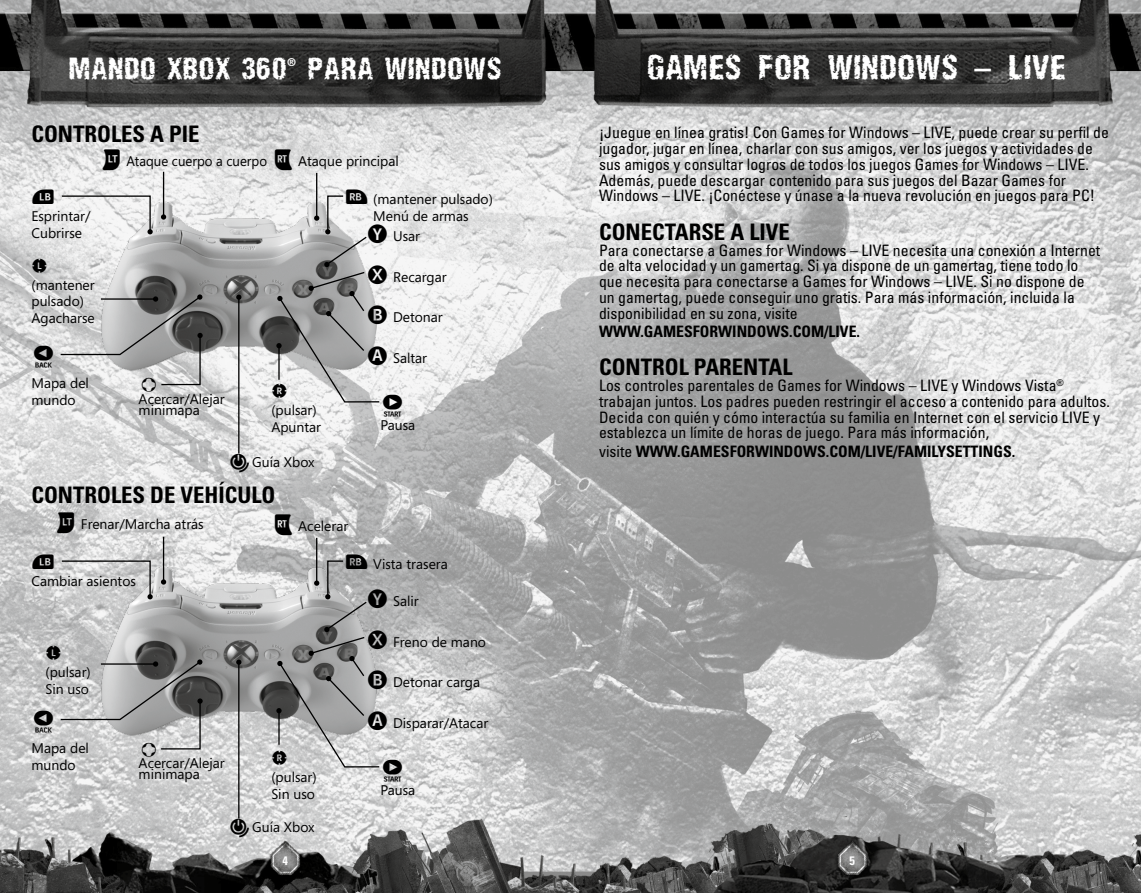
<style>
.page{position:relative;width:1141px;height:893px;background:#fff}
.page>*{position:absolute;margin:0;border:0;box-sizing:border-box;transform-origin:0 0}
.t1{font:33.25px "Foundation Foundation";color:#fff}
.t2{font:29.75px "Foundation Foundation";color:#fff}
.t3{font:700 condensed 22.75px "Univers LT Std";color:#000}
.t4{font:21px "Convection Symbol";color:#000}
.t5{font:condensed 15.75px/15.8px "Univers LT Std";color:#000}
.t6{font:700 condensed 15.75px "Univers LT Std";color:#000}
.t7{font:14px/16.8px "Segoe";color:#000}
.t8{font:14px "Segoe";color:#000;scale:.95 1}
.t9{font:700 condensed 12.25px "Univers LT Std";color:#fff}
.t10{font:700 11.2px "Frutiger LT Std";color:#fff}
.s1{font-family:"Univers LT Std";font-weight:700;font-stretch:condensed}
.s2{font-weight:400}
</style>
<div class="page">
<img style="left:0;top:0;width:1141px;height:893px">
<img style="left:267px;top:839px;width:36px;height:41px">
<img style="left:834px;top:839px;width:36px;height:41px">
<img style="left:79px;top:184px;width:315px;height:204px">
<hr style="left:316px;top:173px;width:1px;height:45px;background:#000">
<hr style="left:163px;top:172px;width:1px;height:45px;background:#000">
<svg style="left:161px;top:214px;width:5px;height:6px"></svg>
<hr style="left:238px;top:297px;width:1px;height:157px;background:#000">
<svg style="left:236px;top:295px;width:5px;height:5px"></svg>
<svg style="left:61px;top:195px;width:92px;height:39px"></svg>
<svg style="left:59px;top:294px;width:144px;height:92px;background:#adaeae"></svg>
<img style="left:79px;top:549px;width:315px;height:204px">
<hr style="left:316px;top:538px;width:1px;height:45px;background:#000">
<hr style="left:163px;top:537px;width:1px;height:45px;background:#000">
<svg style="left:161px;top:579px;width:5px;height:6px"></svg>
<hr style="left:238px;top:662px;width:1px;height:157px;background:#000">
<svg style="left:236px;top:660px;width:5px;height:5px"></svg>
<svg style="left:61px;top:560px;width:92px;height:39px;background:#c6c7c7"></svg>
<svg style="left:33px;top:190px;width:21px;height:14px"></svg>
<svg style="left:33px;top:258px;width:14px;height:14px"></svg>
<svg style="left:103px;top:149px;width:17px;height:21px"></svg>
<svg style="left:275px;top:149px;width:17px;height:21px"></svg>
<svg style="left:34px;top:346px;width:19px;height:22px"></svg>
<svg style="left:272px;top:189px;width:130px;height:228px"></svg>
<svg style="left:33px;top:555px;width:21px;height:14px"></svg>
<svg style="left:57px;top:512px;width:17px;height:21px"></svg>
<svg style="left:275px;top:514px;width:17px;height:21px"></svg>
<svg style="left:34px;top:646px;width:169px;height:104px;background:#acadad"></svg>
<svg style="left:272px;top:554px;width:130px;height:228px;background:#b0b1b1"></svg>
<h2 class="t2" style="left:69px;top:50px;width:39px">MANDO</h2>
<h2 class="t2" style="left:167px;top:50px;width:122px">XBOX 360</h2>
<p class="t10" style="left:287px;top:55px;width:10px">®</p>
<h2 class="t2" style="left:307px;top:50px;width:34px">PARA</h2>
<h2 class="t2" style="left:385px;top:50px;width:40px">WINDOWS</h2>
<h3 class="t3" style="left:31px;top:120px;width:170px">CONTROLES A PIE</h3>
<p class="t7" style="left:31px;top:207px;width:61px">Esprintar/<br>Cubrirse</p>
<p class="t7" style="left:32px;top:276px;width:65px">(mantener pulsado)<br>Agacharse</p>
<p class="t7" style="left:31px;top:375px;width:59px">Mapa del mundo</p>
<p class="t8" style="left:127px;top:151px;width:149px">Ataque cuerpo a cuerpo</p>
<p class="t7" style="left:298px;top:152px;width:102px">Ataque principal</p>
<p class="t7" style="left:373px;top:190px;width:121px">(mantener pulsado)<br>Menú de armas</p>
<h3 class="t4" style="left:139px;top:373px;width:22px">●</h3>
<p class="t7" style="left:139px;top:393px;width:88px;line-height:11.4px">Acercar/Alejar minimapa</p>
<p class="t7" style="left:271px;top:401px;width:51px">(pulsar)<br>Apuntar</p>
<p class="t7" style="left:227px;top:453px;width:89px">→Guía Xbox</p>
<p class="t7" style="left:393px;top:227px;width:29px">Usar</p>
<p class="t7" style="left:393px;top:268px;width:55px">Recargar</p>
<p class="t7" style="left:393px;top:309px;width:51px">Detonar</p>
<p class="t7" style="left:393px;top:349px;width:36px">Saltar</p>
<p class="t7" style="left:380px;top:416px;width:36px">Pausa</p>
<h3 class="t3" style="left:31px;top:481px;width:245px">CONTROLES DE VEHÍCULO</h3>
<p class="t7" style="left:81px;top:516px;width:124px">Frenar/Marcha atrás</p>
<p class="t7" style="left:298px;top:517px;width:52px">Acelerar</p>
<p class="t7" style="left:31px;top:572px;width:106px">Cambiar asientos</p>
<p class="t7" style="left:45px;top:663px;width:47px">(pulsar)<br>Sin uso</p>
<p class="t7" style="left:31px;top:739px;width:59px">Mapa del mundo</p>
<h3 class="t4" style="left:139px;top:738px;width:22px">●</h3>
<p class="t7" style="left:139px;top:757px;width:88px;line-height:11.4px">Acercar/Alejar minimapa</p>
<p class="t7" style="left:271px;top:768px;width:47px">(pulsar)<br>Sin uso</p>
<p class="t7" style="left:227px;top:818px;width:89px">→Guía Xbox</p>
<p class="t7" style="left:373px;top:555px;width:76px">Vista trasera</p>
<p class="t7" style="left:393px;top:592px;width:27px">Salir</p>
<p class="t7" style="left:393px;top:633px;width:94px">Freno de mano</p>
<p class="t7" style="left:393px;top:673px;width:88px">Detonar carga</p>
<p class="t7" style="left:393px;top:714px;width:97px">Disparar/Atacar</p>
<p class="t7" style="left:380px;top:781px;width:36px">Pausa</p>
<h1 class="t1" style="left:646px;top:46px;width:39px">GAMES</h1>
<h1 class="t1" style="left:758px;top:46px;width:114px">FOR WINDOWS</h1>
<h1 class="t1" style="left:975px;top:46px;width:93px"><span class="s1">–</span> LIVE</h1>
<p class="t5" style="left:599px;top:125px;width:512px">¡Juegue en línea gratis! Con Games for Windows – LIVE, puede crear su perfil de jugador, jugar en línea, charlar con sus amigos, ver los juegos y actividades de sus amigos y consultar logros de todos los juegos Games for Windows – LIVE.<br>Además, puede descargar contenido para sus juegos del Bazar Games for Windows – LIVE. ¡Conéctese y únase a la nueva revolución en juegos para PC!</p>
<h3 class="t3" style="left:599px;top:218px;width:27px">CONECTARSE</h3>
<h3 class="t3" style="left:730px;top:218px;width:61px">A LIVE</h3>
<p class="t5" style="left:599px;top:242px;width:503px">Para conectarse a Games for Windows – LIVE necesita una conexión a Internet de alta velocidad y un gamertag. Si ya dispone de un gamertag, tiene todo lo que necesita para conectarse a Games for Windows – LIVE. Si no dispone de un gamertag, puede conseguir uno gratis. Para más información, incluida la disponibilidad en su zona, visite</p>
<p class="t6" style="left:599px;top:322px;width:143px">WWW.GAMES FORWINDO</p>
<p class="t6" style="left:766px;top:322px;width:70px">WS.CO M/LIVE</p>
<p class="t6" style="left:857px;top:322px;width:5px">.</p>
<h3 class="t3" style="left:599px;top:353px;width:27px">CONTROL</h3>
<h3 class="t3" style="left:694px;top:353px;width:14px">PARENTAL</h3>
<p class="t5" style="left:599px;top:377px;width:512px">Los controles parentales de Games for Windows – LIVE y Windows Vista<sup>® </sup>trabajan juntos. Los padres pueden restringir el acceso a contenido para adultos.<br>Decida con quién y cómo interactúa su familia en Internet con el servicio LIVE y establezca un límite de horas de juego. Para más información,</p>
<p class="t6" style="left:599px;top:441px;width:180px"><span class="s2">visite</span> WWW.GAMES FORWINDO</p>
<p class="t6" style="left:803px;top:441px;width:70px">WS.CO M/LIVE</p>
<p class="t6" style="left:893px;top:441px;width:62px">/FAMILYSETTIN</p>
<p class="t6" style="left:993px;top:441px;width:23px">GS.</p>
<p class="t9" style="left:282px;top:853px;width:7px">4</p>
<p class="t9" style="left:849px;top:853px;width:7px">5</p>
</div>
